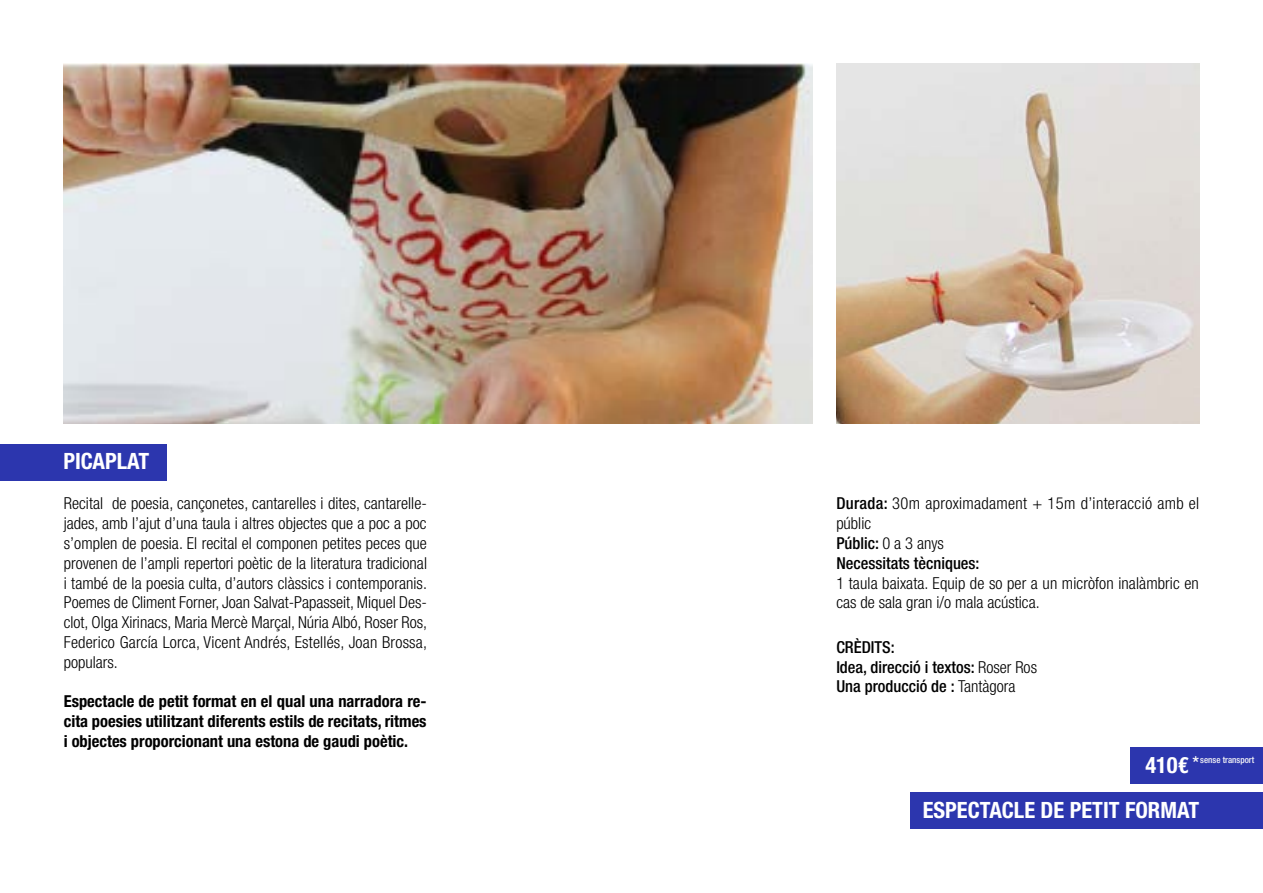
<style>
.page{position:relative;width:1263px;height:893px;background:#fff}
.page>*{position:absolute;margin:0;border:0;box-sizing:border-box;transform-origin:0 0}
.t1{font:700 condensed 22.5px "Helvetica Neue LT Std";color:#fff}
.t2{font:300 condensed 16.5px/19.8px "Helvetica Neue LT Std";letter-spacing:.005em;color:#000}
.t3{font:700 condensed 16.5px/19.8px "Helvetica Neue LT Std";color:#000;text-align:justify}
.t4{font:500 condensed 16.5px/19.8px "Helvetica Neue LT Std";color:#000}
.t5{font:500 condensed 9px "Helvetica Neue LT Std";color:#f8f8f8}
.s1{font-weight:500}
.s2{font-weight:300}
.s3{font-weight:700;font-size:22.5px;color:#fff}
.s4{font-size:18px}
</style>
<div class="page">
<img style="left:836px;top:64px;width:363px;height:359px">
<img style="left:64px;top:64px;width:749px;height:359px">
<div style="left:910px;top:793px;width:353px;height:36px;background:#2c36ae"></div>
<div style="left:0;top:444px;width:167px;height:36px;background:#2c36ae"></div>
<div style="left:1130px;top:747px;width:133px;height:37px;background:#2c36ae"></div>
<h1 class="t1" style="left:63px;top:447px;width:87px">PICAPLAT</h1>
<p class="t2" style="left:64px;top:493px;width:365px;text-align:justify">Recital de poesia, cançonetes, cantarelles i dites, cantarelle&shy;jades, amb l’ajut d’una taula i altres objectes que a poc a poc s’omplen de poesia. El recital el componen petites peces que provenen de l’ampli repertori poètic de la literatura tradicional i també de la poesia culta, d’autors clàssics i contemporanis.<br>Poemes de Climent Forner, Joan Salvat-Papasseit, Miquel Des&shy;clot, Olga Xirinacs, Maria Mercè Marçal, Núria Albó, Roser Ros, Federico García Lorca, Vicent Andrés, Estellés, Joan Brossa, populars.</p>
<p class="t3" style="left:64px;top:691px;width:364px">Espectacle de petit format en el qual una narradora re&shy;cita poesies utilitzant diferents estils de recitats, ritmes i objectes proporcionant una estona de gaudi poètic.</p>
<p class="t2" style="left:836px;top:493px;width:364px"><span class="s1">Durada:</span> 30m aproximadament + 15m d’interacció amb el públic<br><span class="s1">Públic:</span> 0 a 3 anys<br><span class="s1">Necessitats tècniques:</span></p>
<p class="t2" style="left:836px;top:573px;width:364px">1 taula baixata. Equip de so per a un micròfon inalàmbric en cas de sala gran i/o mala acústica.</p>
<p class="t4" style="left:836px;top:637px;width:202px">CRÈDITS:<br>Idea, direcció i textos: <span class="s2">Roser Ros<br></span>Una producció de : <span class="s2">Tantàgora</span></p>
<p class="t5" style="left:1145px;top:754px;width:110px"><span class="s3">410€</span> <span class="s4">*</span> sense transport</p>
<h1 class="t1" style="left:923px;top:796px;width:278px">ESPECTACLE DE PETIT FORMAT</h1>
</div>
